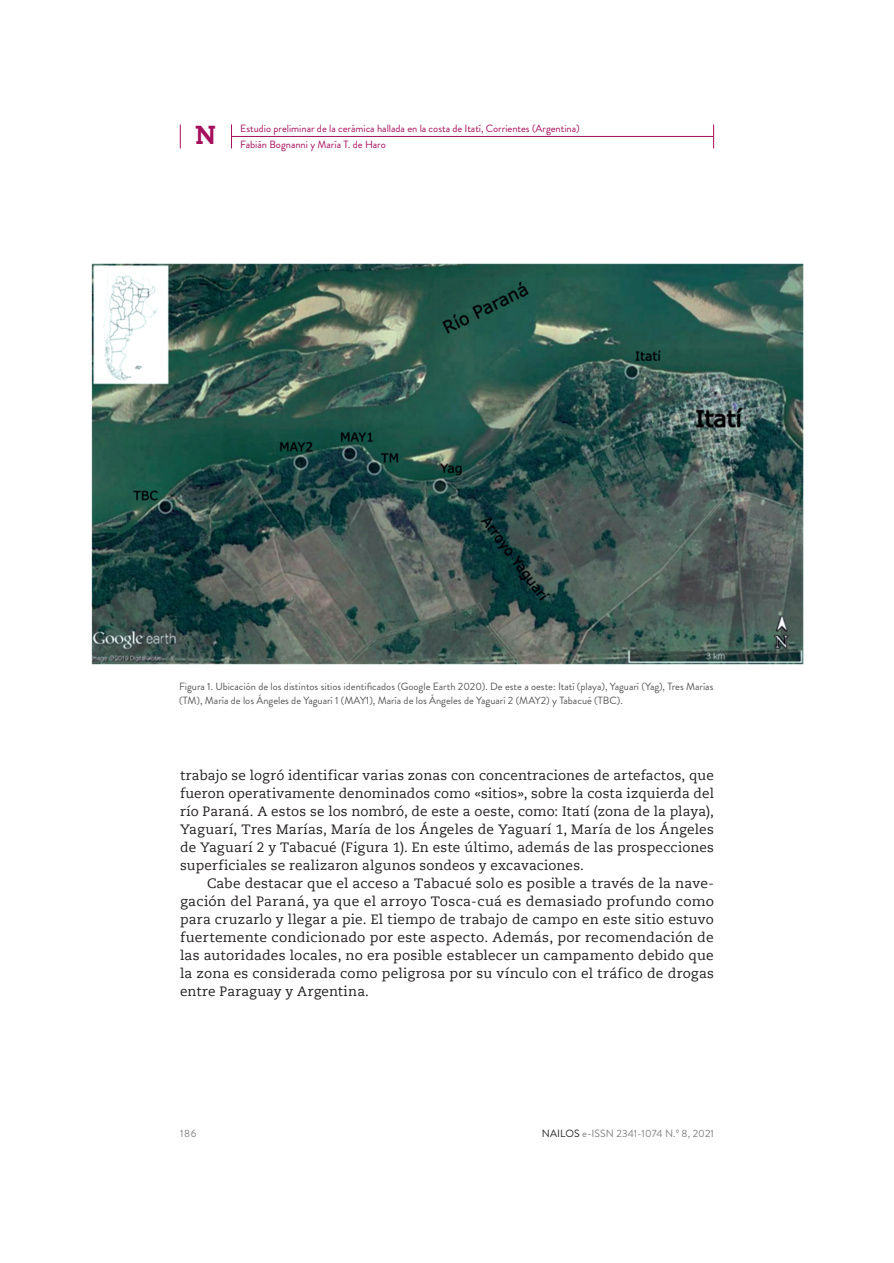
<style>
.page{position:relative;width:894px;height:1263px;background:#fff}
.page>*{position:absolute;margin:0;border:0;box-sizing:border-box;transform-origin:0 0}
.t1{font:800 25.95px "Caecilia LT Std";color:#a5105d}
._05_NORMAL_con_sangr{font:13.5px/18px "Caecilia LT Std";letter-spacing:.015em;color:#231f20;text-align:justify}
._05_NORMAL_primera_l{font:13.5px/18px "Caecilia LT Std";letter-spacing:.015em;color:#231f20;text-align:justify}
._07_PIE_DE_FOTO{font:10.5px/13.5px "Brandon Grotesque";color:#57585a}
._00_ENCABEADO{font:10.5px "Brandon Grotesque";color:#a5105d}
.t2{font:10.5px "Brandon Grotesque";letter-spacing:.01em;color:#808083}
.s1{color:#231f20}
</style>
<div class="page">
<hr style="left:231px;top:136px;width:482px;height:1px;background:#a5105d">
<svg style="left:713px;top:124px;width:1px;height:24px"></svg>
<svg style="left:180px;top:124px;width:1px;height:24px"></svg>
<svg style="left:231px;top:124px;width:1px;height:24px"></svg>
<img style="left:93px;top:264px;width:710px;height:399px">
<h1 class="t1" style="left:196px;top:119px;width:22px">N</h1>
<p class="_00_ENCABEADO" style="left:240px;top:121px;width:341px">Estudio preliminar de la cerámica hallada en la costa de Itatí, Corrientes (Argentina)</p>
<p class="_00_ENCABEADO" style="left:240px;top:137px;width:147px">Fabián Bognanni y María T. de Haro</p>
<p class="_07_PIE_DE_FOTO" style="left:179px;top:680px;width:536px">Figura 1. Ubicación de los distintos sitios identificados (Google Earth 2020). De este a oeste: Itatí (playa), Yaguarí (Yag), Tres Marías (TM), María de los Ángeles de Yaguarí 1 (MAY1), María de los Ángeles de Yaguarí 2 (MAY2) y Tabacué (TBC).</p>
<p class="_05_NORMAL_primera_l" style="left:180px;top:767px;width:535px">trabajo se logró identificar varias zonas con concentraciones de artefactos, que fueron operativamente denominados como «sitios», sobre la costa izquierda del río Paraná. A estos se los nombró, de este a oeste, como: Itatí (zona de la playa), Yaguarí, Tres Marías, María de los Ángeles de Yaguarí 1, María de los Ángeles de Yaguarí 2 y Tabacué (Figura 1). En este último, además de las prospecciones superficiales se realizaron algunos sondeos y excavaciones.</p>
<p class="_05_NORMAL_con_sangr" style="left:180px;top:875px;width:535px;text-indent:27px">Cabe destacar que el acceso a Tabacué solo es posible a través de la nave&shy;gación del Paraná, ya que el arroyo Tosca-cuá es demasiado profundo como para cruzarlo y llegar a pie. El tiempo de trabajo de campo en este sitio estuvo fuertemente condicionado por este aspecto. Además, por recomendación de las autoridades locales, no era posible establecer un campamento debido que la zona es considerada como peligrosa por su vínculo con el tráfico de drogas entre Paraguay y Argentina.</p>
<p class="t2" style="left:180px;top:1126px;width:18px">186</p>
<p class="t2" style="left:542px;top:1126px;width:174px"><span class="s1">NAILOS</span> e-ISSN 2341-1074 N.º 8, 2021</p>
</div>
